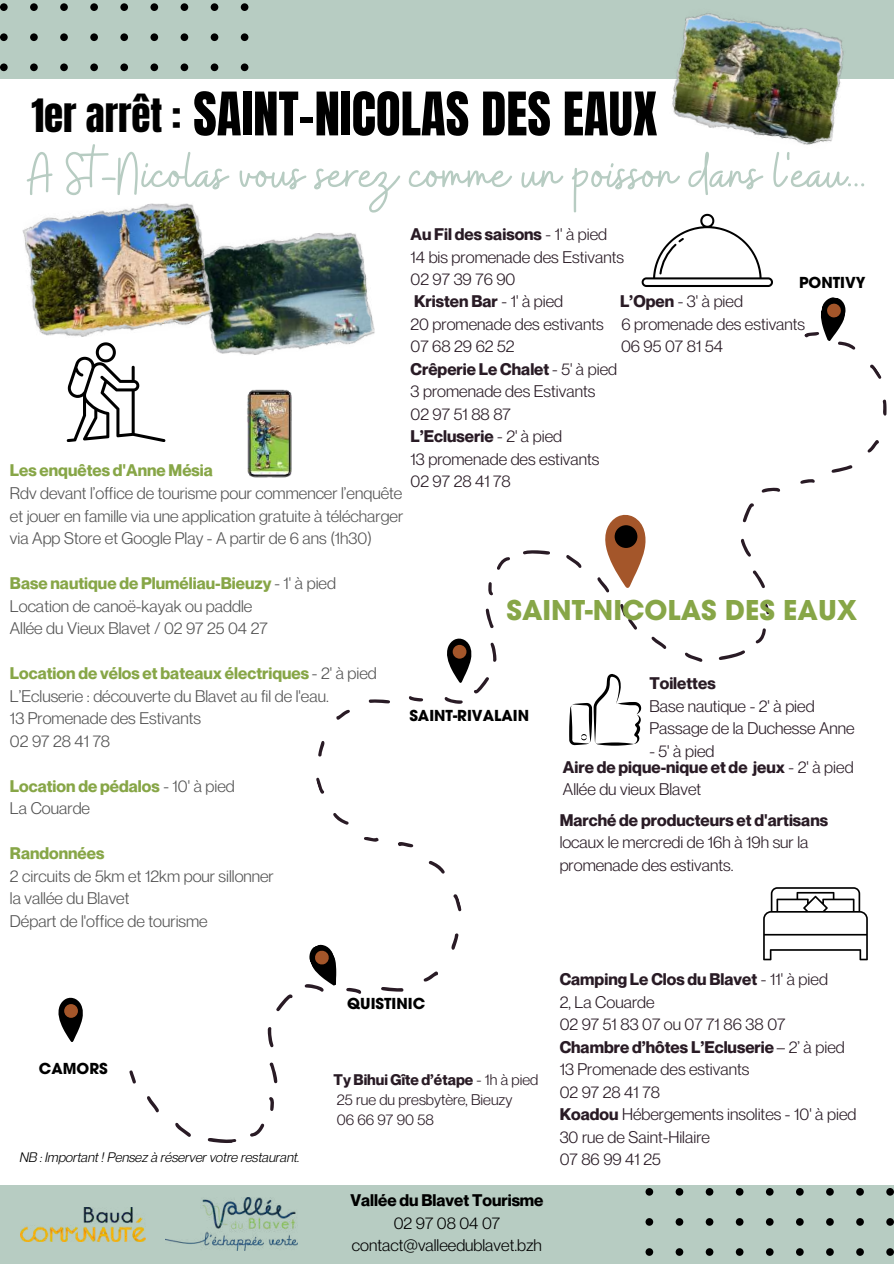
<style>
.page{position:relative;width:894px;height:1264px;background:#fff}
.page>*{position:absolute;margin:0;border:0;box-sizing:border-box;transform-origin:0 0}
.t1{font:60.15px "Buffalo";color:#b7ccc2}
.t2{font:51px "Anton";color:#000}
.t3{font:39px "Anton";color:#000}
.t4{font:700 27px "ITC Avant Garde W1 G";color:#87a647}
.t5{font:16.5px/22.5px "Neue Montreal";color:#291b25}
.t6{font:16.5px/22.5px "Neue Montreal";color:#545454}
.t7{font:700 16.5px "Neue Montreal";color:#291b25}
.t8{font:16.5px/22.5px "Neue Montreal";color:#000;text-align:center}
.t9{font:700 16.5px "Neue Montreal";color:#87a647}
.t10{font:700 16.5px "Neue Montreal";color:#000}
.t11{font:15px/20.1px "Neue Montreal";color:#291b25}
.t12{font:700 15px "ITC Avant Garde W1 G";color:#000}
.t13{font:italic 13.5px "Neue Montreal";color:#000}
.s1{font-weight:700}
.s2{font-weight:400}
.s3{font-weight:700;color:#87a647}
</style>
<div class="page">
<div style="left:0;top:1185px;width:893px;height:78px;background:#b7ccc2"></div>
<svg style="left:645px;top:1187px;width:8px;height:8px"></svg>
<svg style="left:675px;top:1187px;width:8px;height:8px"></svg>
<svg style="left:705px;top:1187px;width:8px;height:8px"></svg>
<svg style="left:735px;top:1187px;width:8px;height:8px"></svg>
<svg style="left:765px;top:1187px;width:8px;height:8px"></svg>
<svg style="left:795px;top:1187px;width:8px;height:8px"></svg>
<svg style="left:825px;top:1187px;width:8px;height:8px"></svg>
<svg style="left:855px;top:1187px;width:8px;height:8px"></svg>
<svg style="left:886px;top:1187px;width:7px;height:8px"></svg>
<div style="left:645px;top:1218px;width:8px;height:7px;background:#000;border-radius:50%"></div>
<div style="left:675px;top:1218px;width:8px;height:7px;background:#000;border-radius:50%"></div>
<div style="left:705px;top:1218px;width:8px;height:7px;background:#000;border-radius:50%"></div>
<div style="left:735px;top:1218px;width:8px;height:7px;background:#000;border-radius:50%"></div>
<div style="left:765px;top:1218px;width:8px;height:7px;background:#000;border-radius:50%"></div>
<div style="left:795px;top:1218px;width:8px;height:7px;background:#000;border-radius:50%"></div>
<svg style="left:825px;top:1218px;width:8px;height:7px"></svg>
<svg style="left:855px;top:1218px;width:8px;height:7px"></svg>
<div style="left:886px;top:1218px;width:7px;height:7px;background:#000;border-radius:50%"></div>
<div style="left:645px;top:1248px;width:8px;height:7px;background:#000;border-radius:50%"></div>
<div style="left:675px;top:1248px;width:8px;height:7px;background:#000;border-radius:50%"></div>
<div style="left:705px;top:1248px;width:8px;height:7px;background:#000;border-radius:50%"></div>
<div style="left:735px;top:1248px;width:8px;height:7px;background:#000;border-radius:50%"></div>
<div style="left:765px;top:1248px;width:8px;height:7px;background:#000;border-radius:50%"></div>
<div style="left:795px;top:1248px;width:8px;height:7px;background:#000;border-radius:50%"></div>
<svg style="left:825px;top:1248px;width:8px;height:7px"></svg>
<svg style="left:855px;top:1248px;width:8px;height:7px"></svg>
<div style="left:886px;top:1248px;width:7px;height:7px;background:#000;border-radius:50%"></div>
<img style="left:165px;top:1197px;width:132px;height:52px">
<img style="left:21px;top:1207px;width:125px;height:34px">
<div style="left:0;top:0;width:893px;height:78px;background:#b7ccc2"></div>
<img style="left:212px;top:233px;width:163px;height:122px">
<svg style="left:763px;top:887px;width:104px;height:73px"></svg>
<svg style="left:641px;top:214px;width:131px;height:73px"></svg>
<svg style="left:67px;top:342px;width:98px;height:100px"></svg>
<svg style="left:129px;top:860px;width:333px;height:283px"></svg>
<svg style="left:623px;top:332px;width:264px;height:330px"></svg>
<svg style="left:608px;top:515px;width:37px;height:12px"></svg>
<svg style="left:614px;top:525px;width:23px;height:23px"></svg>
<svg style="left:316px;top:527px;width:353px;height:321px"></svg>
<svg style="left:305px;top:940px;width:40px;height:50px"></svg>
<svg style="left:815px;top:297px;width:32px;height:46px"></svg>
<svg style="left:58px;top:997px;width:25px;height:44px"></svg>
<div style="left:64px;top:1004px;width:14px;height:13px;background:#a4562a;border-radius:50%"></div>
<svg style="left:447px;top:638px;width:24px;height:44px"></svg>
<div style="left:452px;top:645px;width:14px;height:13px;background:#a4562a;border-radius:50%"></div>
<img style="left:662px;top:13px;width:192px;height:132px">
<div style="left:0;top:3px;width:8px;height:8px;background:#000;border-radius:50%"></div>
<div style="left:30px;top:3px;width:8px;height:8px;background:#000;border-radius:50%"></div>
<div style="left:60px;top:3px;width:8px;height:8px;background:#000;border-radius:50%"></div>
<div style="left:90px;top:3px;width:8px;height:8px;background:#000;border-radius:50%"></div>
<div style="left:120px;top:3px;width:8px;height:8px;background:#000;border-radius:50%"></div>
<div style="left:150px;top:3px;width:8px;height:8px;background:#000;border-radius:50%"></div>
<div style="left:180px;top:3px;width:8px;height:8px;background:#000;border-radius:50%"></div>
<div style="left:210px;top:3px;width:8px;height:8px;background:#000;border-radius:50%"></div>
<div style="left:241px;top:3px;width:7px;height:8px;background:#000;border-radius:50%"></div>
<div style="left:0;top:33px;width:8px;height:8px;background:#000;border-radius:50%"></div>
<div style="left:30px;top:33px;width:8px;height:8px;background:#000;border-radius:50%"></div>
<div style="left:60px;top:33px;width:8px;height:8px;background:#000;border-radius:50%"></div>
<div style="left:90px;top:33px;width:8px;height:8px;background:#000;border-radius:50%"></div>
<div style="left:120px;top:33px;width:8px;height:8px;background:#000;border-radius:50%"></div>
<div style="left:150px;top:33px;width:8px;height:8px;background:#000;border-radius:50%"></div>
<div style="left:180px;top:33px;width:8px;height:8px;background:#000;border-radius:50%"></div>
<div style="left:210px;top:33px;width:8px;height:8px;background:#000;border-radius:50%"></div>
<div style="left:241px;top:33px;width:7px;height:8px;background:#000;border-radius:50%"></div>
<div style="left:0;top:63px;width:8px;height:8px;background:#000;border-radius:50%"></div>
<div style="left:30px;top:63px;width:8px;height:8px;background:#000;border-radius:50%"></div>
<div style="left:60px;top:63px;width:8px;height:8px;background:#000;border-radius:50%"></div>
<div style="left:90px;top:63px;width:8px;height:8px;background:#000;border-radius:50%"></div>
<div style="left:120px;top:63px;width:8px;height:8px;background:#000;border-radius:50%"></div>
<div style="left:150px;top:63px;width:8px;height:8px;background:#000;border-radius:50%"></div>
<div style="left:180px;top:63px;width:8px;height:8px;background:#000;border-radius:50%"></div>
<div style="left:210px;top:63px;width:8px;height:8px;background:#000;border-radius:50%"></div>
<div style="left:241px;top:63px;width:7px;height:8px;background:#000;border-radius:50%"></div>
<img style="left:22px;top:203px;width:193px;height:138px">
<img style="left:247px;top:389px;width:45px;height:89px">
<h2 class="t2" style="left:193px;top:77px;width:465px">SAINT-NICOLAS DES EAUX</h2>
<h1 class="t1" style="left:28px;top:135px;width:839px">A St-Nicolas vous serez comme un poisson dans l'eau .</h1>
<p class="t5" style="left:410px;top:223px;width:215px"><span class="s1">Au Fil des saisons</span> - 1' à pied<br>14 bis promenade des Estivants<br>02 97 39 76 90</p>
<h3 class="t3" style="left:31px;top:88px;width:151px">1er arrêt :</h3>
<p class="t12" style="left:798px;top:276px;width:68px">PONTIVY</p>
<p class="t5" style="left:410px;top:290px;width:396px;text-indent:209px"><span class="s1">L’Open</span> - 3' à pied<br>20 promenade des estivants 6 promenade des estivants<br>07 68 29 62 52</p>
<p class="t7" style="left:414px;top:291px;width:150px">Kristen Bar <span class="s2">- 1' à pied</span></p>
<p class="t5" style="left:621px;top:335px;width:103px">06 95 07 81 54</p>
<p class="t5" style="left:410px;top:357px;width:208px"><span class="s1">Crêperie Le Chalet</span> - 5' à pied<br>3 promenade des Estivants<br>02 97 51 88 87<br><span class="s1">L’Ecluserie</span> - 2' à pied<br>13 promenade des estivants<br>02 97 28 41 78</p>
<p class="t9" style="left:10px;top:460px;width:204px">Les enquêtes d'Anne Mésia</p>
<p class="t6" style="left:10px;top:481px;width:395px;text-align:justify">Rdv devant l’office de tourisme pour commencer l’enquête et jouer en famille via une application gratuite à télécharger via App Store et Google Play - A partir de 6 ans (1h30)</p>
<p class="t6" style="left:10px;top:571px;width:327px"><span class="s3">Base nautique de Pluméliau-Bieuzy</span> - 1' à pied<br>Location de canoë-kayak ou paddle<br>Allée du Vieux Blavet / 02 97 25 04 27</p>
<p class="t6" style="left:10px;top:661px;width:368px"><span class="s3">Location de vélos et bateaux électriques</span> - 2' à pied L’Ecluserie : découverte du Blavet au fil de l'eau.<br>13 Promenade des Estivants<br>02 97 28 41 78</p>
<p class="t6" style="left:10px;top:774px;width:226px"><span class="s3">Location de pédalos</span> - 10' à pied<br>La Couarde</p>
<p class="t9" style="left:10px;top:843px;width:96px">Randonnées</p>
<p class="t6" style="left:10px;top:864px;width:265px">2 circuits de 5km et 12km pour sillonner la vallée du Blavet<br>Départ de l'office de tourisme</p>
<h3 class="t4" style="left:506px;top:600px;width:352px">SAINT-NICOLAS DES EAUX</h3>
<p class="t7" style="left:649px;top:673px;width:68px">Toilettes</p>
<p class="t5" style="left:649px;top:694px;width:206px">Base nautique - 2' à pied<br>Passage de la Duchesse Anne</p>
<p class="t5" style="left:649px;top:739px;width:66px">- 5' à pied</p>
<p class="t12" style="left:409px;top:709px;width:121px">SAINT-RIVALAIN</p>
<p class="t5" style="left:563px;top:755px;width:292px"><span class="s1">Aire de pique-nique et de jeux</span> - 2' à pied<br>Allée du vieux Blavet</p>
<p class="t7" style="left:559px;top:809px;width:270px">Marché de producteurs et d'artisans</p>
<p class="t5" style="left:559px;top:830px;width:250px">locaux le mercredi de 16h à 19h sur la promenade des estivants.</p>
<p class="t12" style="left:39px;top:1062px;width:70px">CAMORS</p>
<p class="t13" style="left:20px;top:1148px;width:281px">NB : Important ! Pensez à réserver votre restaurant.</p>
<p class="t12" style="left:347px;top:997px;width:79px">QUISTINIC</p>
<p class="t11" style="left:333px;top:1069px;width:206px"><span class="s1">Ty Bihui Gîte d’étape</span> - 1h à pied<br>25 rue du presbytère, Bieuzy<br>06 66 97 90 58</p>
<p class="t10" style="left:350px;top:1190px;width:195px">Vallée du Blavet Tourisme</p>
<p class="t8" style="left:352px;top:1211px;width:191px">02 97 08 04 07 contact@valleedublavet.bzh</p>
<p class="t5" style="left:559px;top:967px;width:298px"><span class="s1">Camping Le Clos du Blavet</span> - 11' à pied<br>2, La Couarde<br>02 97 51 83 07 ou 07 71 86 38 07<br><span class="s1">Chambre d’hôtes L’Ecluserie</span> – 2’ à pied<br>13 Promenade des estivants<br>02 97 28 41 78<br><span class="s1">Koadou</span> Hébergements insolites - 10' à pied<br>30 rue de Saint-Hilaire<br>07 86 99 41 25</p>
</div>
